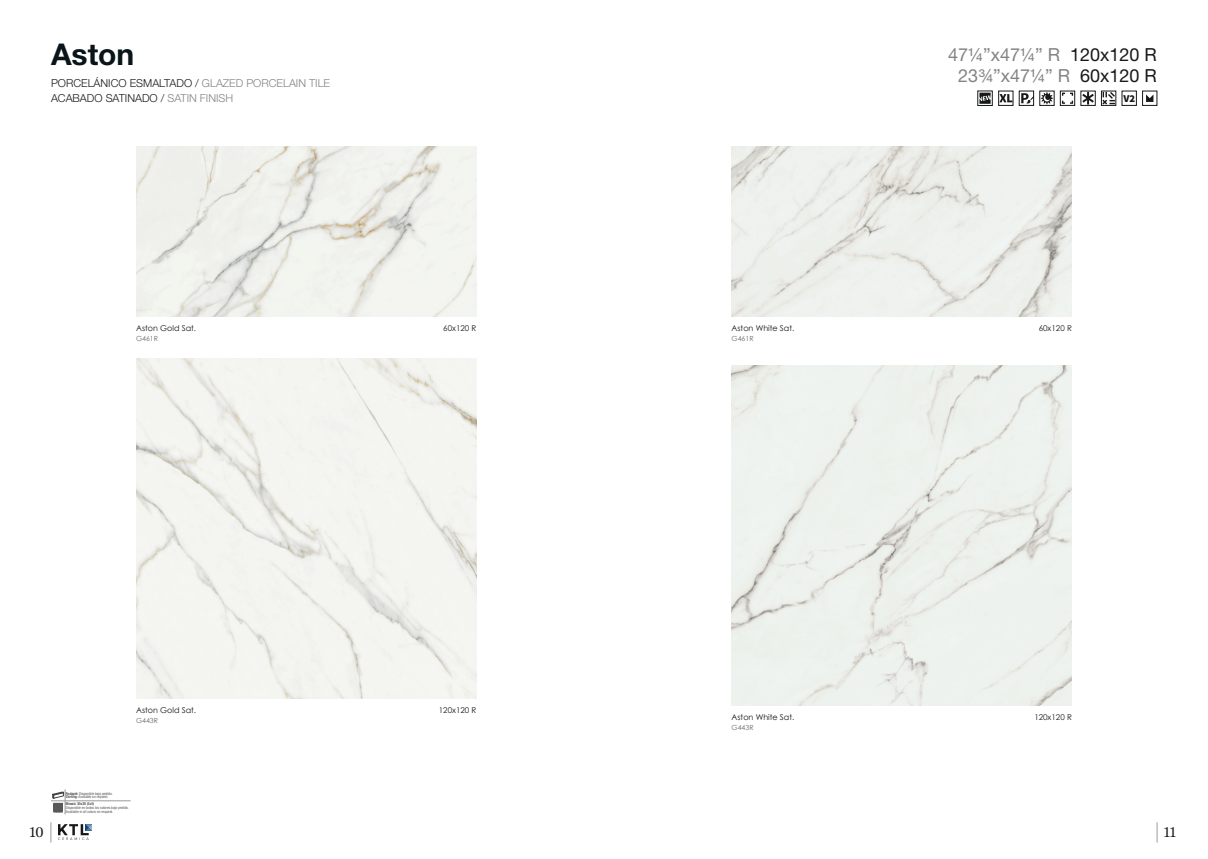
<style>
.page{position:relative;width:1208px;height:859px;background:#fff}
.page>*{position:absolute;margin:0;border:0;box-sizing:border-box;transform-origin:0 0}
.t1{font:700 30px "Helvetica Neue LT Std";color:#091519}
.t2{font:18px "Helvetica Neue LT Std";color:#838382}
.t3{font:14px "Georgia";color:#171818}
.t4{font:300 11px "Helvetica Neue LT Std";color:#171818}
.t5{font:900 10.5px "Source Sans Pro";color:#171818}
.t6{font:8px "Century Gothic";color:#171818}
.Nombre_piezas{font:7px "Century Gothic";color:#696969}
.t7{font:condensed 3.9px "Helvetica Neue LT Std";color:#5d5d5c}
.t8{font:condensed 3.9px "Helvetica Neue LT Std";color:#171818}
.s1{color:#838382}
.s2{color:#171818}
</style>
<div class="page">
<div style="left:1060px;top:91px;width:15px;height:15px;border:1px solid #171818"></div>
<svg style="left:1062px;top:93px;width:11px;height:11px"></svg>
<div style="left:1019px;top:91px;width:14px;height:15px;border:1px solid #171818"></div>
<svg style="left:1021px;top:93px;width:12px;height:11px"></svg>
<div style="left:1080px;top:91px;width:15px;height:15px;border:1px solid #171818"></div>
<svg style="left:1082px;top:92px;width:11px;height:13px"></svg>
<div style="left:1101px;top:91px;width:15px;height:15px;border:1px solid #171818"></div>
<svg style="left:1102px;top:92px;width:13px;height:13px"></svg>
<div style="left:998px;top:91px;width:15px;height:15px;border:1px solid #171818"></div>
<svg style="left:999px;top:94px;width:13px;height:8px"></svg>
<div style="left:1039px;top:91px;width:15px;height:15px;border:1px solid #171818"></div>
<svg style="left:1040px;top:92px;width:13px;height:13px"></svg>
<div style="left:1142px;top:91px;width:15px;height:15px;border:1px solid #171818"></div>
<svg style="left:1146px;top:95px;width:7px;height:7px"></svg>
<svg style="left:1156px;top:822px;width:1px;height:20px"></svg>
<svg style="left:51px;top:822px;width:1px;height:20px"></svg>
<svg style="left:58px;top:824px;width:34px;height:16px"></svg>
<img style="left:136px;top:359px;width:340px;height:340px">
<img style="left:731px;top:366px;width:340px;height:340px">
<img style="left:731px;top:146px;width:340px;height:170px">
<img style="left:136px;top:146px;width:340px;height:170px">
<svg style="left:979px;top:93px;width:11px;height:11px"></svg>
<hr style="left:65px;top:801px;width:66px;height:1px;background:#9a9a9a">
<svg style="left:51px;top:789px;width:15px;height:25px"></svg>
<p class="t1" style="left:51px;top:36px;width:85px">Aston</p>
<h3 class="t4" style="left:51px;top:77px;width:281px">PORCELÁNICO ESMALTADO / <span class="s1">GLAZED PORCELAIN TILE</span></h3>
<p class="t4" style="left:51px;top:91px;width:184px">ACABADO SATINADO / <span class="s1">SATIN FINISH</span></p>
<p class="t6" style="left:136px;top:322px;width:61px">Aston Gold Sat.</p>
<p class="t6" style="left:443px;top:322px;width:35px">60x120 R</p>
<p class="Nombre_piezas" style="left:136px;top:333px;width:23px">G461R</p>
<p class="t6" style="left:136px;top:705px;width:61px">Aston Gold Sat.</p>
<p class="t6" style="left:439px;top:705px;width:39px">120x120 R</p>
<p class="Nombre_piezas" style="left:136px;top:716px;width:23px">G443R</p>
<p class="t7" style="left:66px;top:791px;width:48px"><span class="s2">Rodapié:</span> Disponible bajo pedido.</p>
<p class="t7" style="left:66px;top:795px;width:44px"><span class="s2">Skirting:</span> Available on request.</p>
<p class="t8" style="left:66px;top:802px;width:30px">Mosaic 30x30 (5x5)</p>
<p class="t7" style="left:66px;top:805px;width:64px">Disponible en todos los colores bajo pedido.</p>
<p class="t7" style="left:66px;top:809px;width:49px">Available in all colors on request.</p>
<p class="t2" style="left:948px;top:44px;width:210px">471/4”x471/4” R <span class="s2">120x120 R</span></p>
<p class="t2" style="left:958px;top:65px;width:200px">233/4”x471/4” R <span class="s2">60x120 R</span></p>
<p class="t5" style="left:1123px;top:91px;width:13px">V2</p>
<p class="t6" style="left:731px;top:322px;width:64px">Aston White Sat.</p>
<p class="t6" style="left:1038px;top:322px;width:35px">60x120 R</p>
<p class="Nombre_piezas" style="left:731px;top:333px;width:23px">G461R</p>
<p class="t6" style="left:731px;top:712px;width:64px">Aston White Sat.</p>
<p class="t6" style="left:1034px;top:712px;width:39px">120x120 R</p>
<p class="Nombre_piezas" style="left:731px;top:723px;width:23px">G443R</p>
<h3 class="t3" style="left:30px;top:824px;width:16px">10</h3>
<h3 class="t3" style="left:1164px;top:824px;width:13px">11</h3>
</div>
